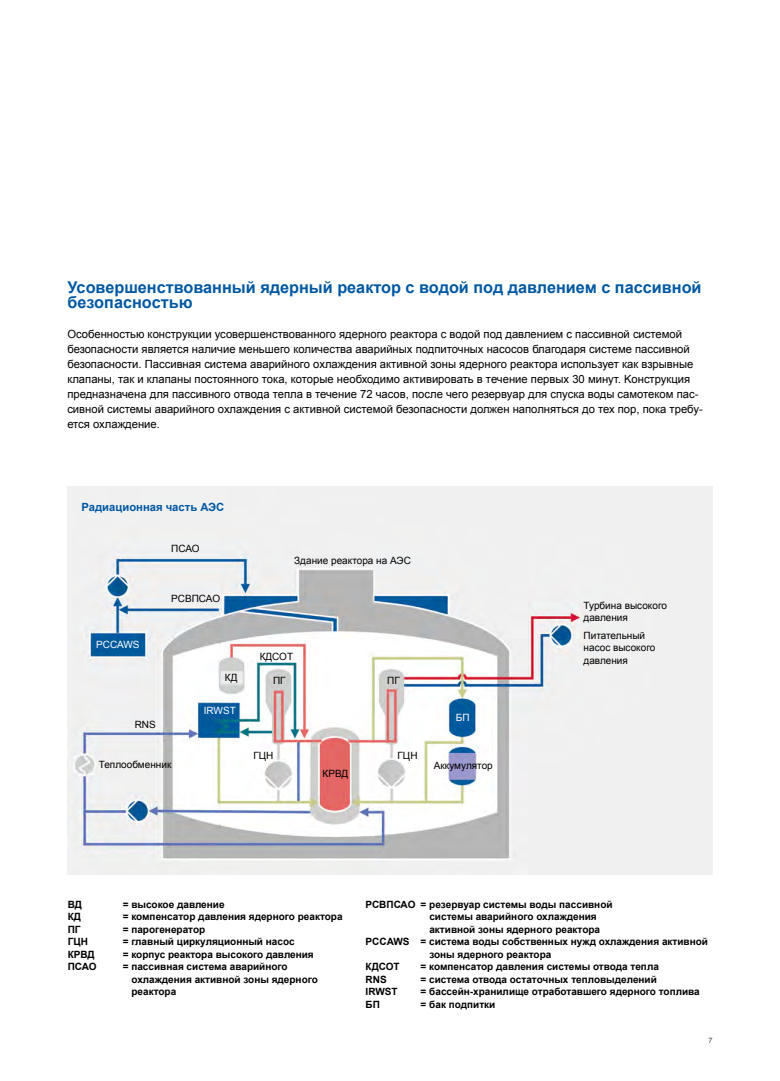
<style>
.page{position:relative;width:780px;height:1081px;background:#fff}
.page>*{position:absolute;margin:0;border:0;box-sizing:border-box;transform-origin:0 0}
.Title-2{font:700 16.25px/15px "Arial";color:#0058a2}
.Body_text{font:11.25px/15px "Arial";color:#000}
.Body_text-2{font:700 11.25px "Arial";color:#0058a2}
.t1{font:700 10px "Arial";color:#000}
.t2{font:10px/12.5px "Arial";color:#000}
.t3{font:10px "Arial";color:#fff}
.t4{font:300 7.5px "Helvetica Neue LT Com";color:#000}
</style>
<div class="page">
<img style="left:68px;top:487px;width:644px;height:388px">
<p class="Title-2" style="left:67px;top:280px;width:635px">Усовершенствованный ядерный реактор с водой под давлением с пассивной безопасностью</p>
<p class="Body_text" style="left:67px;top:327px;width:637px">Особенностью конструкции усовершенствованного ядерного реактора с водой под давлением с пассивной системой безопасности является наличие меньшего количества аварийных подпиточных насосов благодаря системе пассивной безопасности. Пассивная система аварийного охлаждения активной зоны ядерного реактора использует как взрывные клапаны, так и клапаны постоянного тока, которые необходимо активировать в течение первых 30 минут. Kонструкция предназначена для пассивного отвода тепла в течение 72 часов, после чего резервуар для спуска воды самотеком пас&shy;сивной системы аварийного охлаждения с активной системой безопасности должен наполняться до тех пор, пока требу&shy;ется охлаждение.</p>
<p class="Body_text-2" style="left:81px;top:500px;width:144px">Радиационная часть АЭС</p>
<p class="t3" style="left:96px;top:638px;width:45px">PCCAWS</p>
<p class="t2" style="left:135px;top:718px;width:23px">RNS</p>
<p class="t2" style="left:171px;top:542px;width:30px">ПСАО</p>
<p class="t2" style="left:171px;top:592px;width:50px">РСВПСАО</p>
<p class="t2" style="left:294px;top:554px;width:118px">Здание реактора на АЭС</p>
<p class="t2" style="left:260px;top:650px;width:35px">КДСОТ</p>
<p class="t2" style="left:225px;top:671px;width:14px">КД</p>
<p class="t2" style="left:273px;top:674px;width:14px">ПГ</p>
<p class="t3" style="left:204px;top:704px;width:34px">IRWST</p>
<p class="t2" style="left:387px;top:674px;width:14px">ПГ</p>
<p class="t2" style="left:99px;top:758px;width:74px">Теплообменник</p>
<p class="t2" style="left:253px;top:749px;width:22px">ГЦН</p>
<p class="t2" style="left:397px;top:749px;width:22px">ГЦН</p>
<p class="t2" style="left:322px;top:767px;width:27px">КРВД</p>
<p class="t3" style="left:456px;top:710px;width:15px">БП</p>
<p class="t2" style="left:434px;top:759px;width:61px">Аккумулятор</p>
<p class="t2" style="left:583px;top:599px;width:85px">Турбина высокого давления</p>
<p class="t2" style="left:583px;top:629px;width:73px">Питательный насос высокого давления</p>
<p class="t1" style="left:68px;top:897px;width:16px">ВД</p>
<p class="t1" style="left:123px;top:897px;width:103px">= высокое давление</p>
<p class="t1" style="left:68px;top:910px;width:15px">КД</p>
<p class="t1" style="left:123px;top:910px;width:221px">= компенсатор давления ядерного реактора</p>
<p class="t1" style="left:68px;top:922px;width:14px">ПГ</p>
<p class="t1" style="left:123px;top:922px;width:84px">= парогенератор</p>
<p class="t1" style="left:68px;top:935px;width:22px">ГЦН</p>
<p class="t1" style="left:123px;top:935px;width:173px">= главный циркуляционный насос</p>
<p class="t1" style="left:68px;top:947px;width:28px">КРВД</p>
<p class="t1" style="left:123px;top:947px;width:192px">= корпус реактора высокого давления</p>
<p class="t1" style="left:68px;top:960px;width:31px">ПСАО</p>
<p class="t1" style="left:123px;top:960px;width:166px">= пассивная система аварийного</p>
<p class="t1" style="left:131px;top:972px;width:188px">охлаждения активной зоны ядерного</p>
<p class="t1" style="left:131px;top:985px;width:46px">реактора</p>
<p class="t1" style="left:365px;top:897px;width:248px">РСВПСАО = резервуар системы воды пассивной</p>
<p class="t1" style="left:429px;top:910px;width:169px">системы аварийного охлаждения</p>
<p class="t1" style="left:429px;top:922px;width:172px">активной зоны ядерного реактора</p>
<p class="t1" style="left:365px;top:935px;width:344px">PCCAWS = система воды собственных нужд охлаждения активной</p>
<p class="t1" style="left:429px;top:947px;width:123px">зоны ядерного реактора</p>
<p class="t1" style="left:365px;top:960px;width:36px">КДСОТ</p>
<p class="t1" style="left:420px;top:960px;width:240px">= компенсатор давления системы отвода тепла</p>
<p class="t1" style="left:365px;top:972px;width:23px">RNS</p>
<p class="t1" style="left:420px;top:972px;width:238px">= система отвода остаточных тепловыделений</p>
<p class="t1" style="left:365px;top:985px;width:34px">IRWST</p>
<p class="t1" style="left:420px;top:985px;width:281px">= бассейн-хранилище отработавшего ядерного топлива</p>
<p class="t1" style="left:365px;top:997px;width:16px">БП</p>
<p class="t1" style="left:420px;top:997px;width:76px">= бак подпитки</p>
<p class="t4" style="left:708px;top:1036px;width:6px">7</p>
</div>
